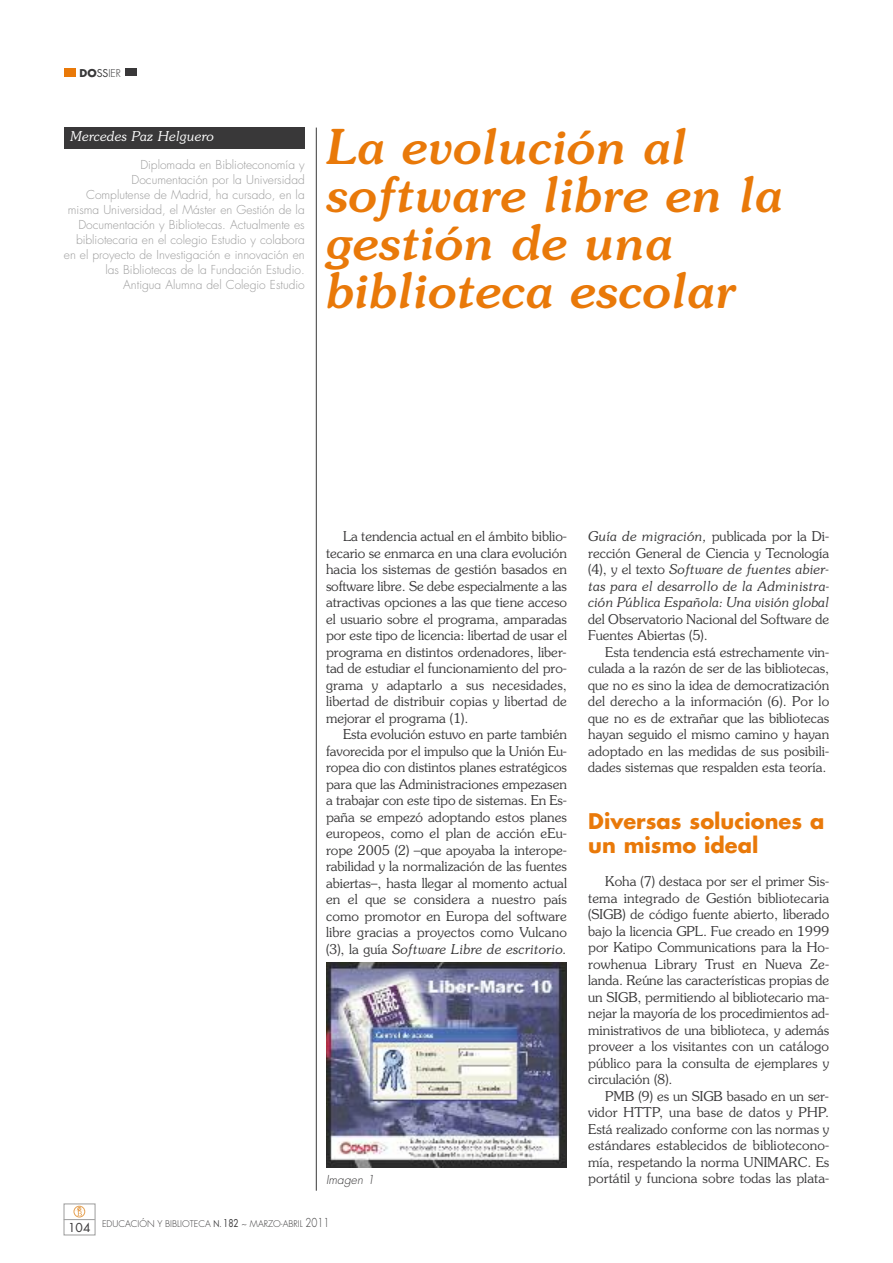
<style>
.page{position:relative;width:893px;height:1263px;background:#fff}
.page>*{position:absolute;margin:0;border:0;box-sizing:border-box;transform-origin:0 0}
.t1{font:italic 500 48px/48px "Souvenir";color:#e97909}
.t2{font:700 21px/24px "Futura";color:#e97909}
.t3{font:300 13.5px "Souvenir";color:#393839}
.t4{font:italic 300 13.5px "Souvenir";color:#393839}
.t5{font:italic 300 13.5px "Souvenir";color:#fff}
.t6{font:300 12px/15px "Futura";color:#9c9c9c;text-align:right}
.t7{font:italic 300 12px "Futura";letter-spacing:.005em;color:#393839}
.t8{font:12px "Futura";color:#393839}
.t9{font:300 10.5px "Futura";color:#393839}
.t10{font:300 9px "Futura";color:#393839}
.s1{font-weight:700}
.s2{font-weight:400}
.s3{font-style:normal}
.s4{font-style:italic}
.s5{font-weight:400;font-size:10.5px}
.s6{font-size:12px}
</style>
<div class="page">
<svg style="left:73px;top:1206px;width:12px;height:11px"></svg>
<div style="left:64px;top:1204px;width:31px;height:31px;border:1px solid #9c9c9c"></div>
<hr style="left:64px;top:1219px;width:31px;height:1px;background:#9c9c9c">
<div style="left:64px;top:68px;width:12px;height:9px;background:#e97909"></div>
<div style="left:125px;top:68px;width:12px;height:8px;background:#393839"></div>
<hr style="left:316px;top:128px;width:1px;height:1063px;background:#393839">
<div style="left:64px;top:127px;width:241px;height:21px;background:#393839"></div>
<img style="left:326px;top:962px;width:241px;height:206px">
<p class="t9" style="left:80px;top:68px;width:43px"><span class="s1">DO</span><span class="s2">SS</span>IER</p>
<p class="t5" style="left:70px;top:128px;width:145px">Mercedes Paz Helguero</p>
<p class="t6" style="left:64px;top:158px;width:242px">Diplomada en Biblioteconomía y Documentación por la Universidad<br>Complutense de Madrid, ha cursado, en la misma Universidad, el Máster en Gestión de la Documentación y Bibliotecas. Actualmente es bibliotecaria en el colegio Estudio y colabora en el proyecto de Investigación e innovación en las Bibliotecas de la Fundación Estudio.<br>Antigua Alumna del Colegio Estudio</p>
<p class="t1" style="left:326px;top:127px;width:458px">La evolución al software libre en la gestión de una biblioteca escolar</p>
<p class="t3" style="left:343px;top:529px;width:225px">La tendencia actual en el ámbito biblio-</p>
<p class="t3" style="left:326px;top:545px;width:242px">tecario se enmarca en una clara evolución</p>
<p class="t3" style="left:326px;top:562px;width:242px">hacia los sistemas de gestión basados en</p>
<p class="t3" style="left:326px;top:578px;width:242px">software libre. Se debe especialmente a las</p>
<p class="t3" style="left:326px;top:595px;width:242px">atractivas opciones a las que tiene acceso</p>
<p class="t3" style="left:326px;top:611px;width:242px">el usuario sobre el programa, amparadas</p>
<p class="t3" style="left:326px;top:628px;width:242px">por este tipo de licencia: libertad de usar el</p>
<p class="t3" style="left:326px;top:644px;width:242px">programa en distintos ordenadores, liber-</p>
<p class="t3" style="left:326px;top:661px;width:242px">tad de estudiar el funcionamiento del pro-</p>
<p class="t3" style="left:326px;top:677px;width:242px">grama y adaptarlo a sus necesidades,</p>
<p class="t3" style="left:326px;top:694px;width:242px">libertad de distribuir copias y libertad de</p>
<p class="t3" style="left:326px;top:710px;width:144px">mejorar el programa (1).</p>
<p class="t3" style="left:343px;top:727px;width:225px">Esta evolución estuvo en parte también</p>
<p class="t3" style="left:326px;top:743px;width:242px">favorecida por el impulso que la Unión Eu-</p>
<p class="t3" style="left:326px;top:760px;width:242px">ropea dio con distintos planes estratégicos</p>
<p class="t3" style="left:326px;top:776px;width:242px">para que las Administraciones empezasen</p>
<p class="t3" style="left:326px;top:793px;width:242px">a trabajar con este tipo de sistemas. En Es-</p>
<p class="t3" style="left:326px;top:809px;width:242px">paña se empezó adoptando estos planes</p>
<p class="t3" style="left:326px;top:826px;width:242px">europeos, como el plan de acción eEu-</p>
<p class="t3" style="left:326px;top:842px;width:242px">rope 2005 (2) –que apoyaba la interope-</p>
<p class="t3" style="left:326px;top:859px;width:242px">rabilidad y la normalización de las fuentes</p>
<p class="t3" style="left:326px;top:875px;width:242px">abiertas–, hasta llegar al momento actual</p>
<p class="t3" style="left:326px;top:892px;width:242px">en el que se considera a nuestro país</p>
<p class="t3" style="left:326px;top:908px;width:242px">como promotor en Europa del software</p>
<p class="t3" style="left:326px;top:925px;width:242px">libre gracias a proyectos como Vulcano</p>
<p class="t4" style="left:326px;top:941px;width:242px"><span class="s3">(3), la guía</span> Software Libre de escritorio.</p>
<p class="t7" style="left:326px;top:1174px;width:50px">Imagen 1</p>
<p class="t3" style="left:588px;top:529px;width:242px"><span class="s4">Guía de migración,</span> publicada por la Di-</p>
<p class="t3" style="left:588px;top:545px;width:242px">rección General de Ciencia y Tecnología</p>
<p class="t4" style="left:588px;top:562px;width:242px"><span class="s3">(4), y el texto</span> Software de fuentes abier-</p>
<p class="t4" style="left:588px;top:578px;width:242px">tas para el desarrollo de la Administra-</p>
<p class="t4" style="left:588px;top:595px;width:242px">ción Pública Española: Una visión global</p>
<p class="t3" style="left:588px;top:611px;width:242px">del Observatorio Nacional del Software de</p>
<p class="t3" style="left:588px;top:628px;width:121px">Fuentes Abiertas (5).</p>
<p class="t3" style="left:605px;top:644px;width:225px">Esta tendencia está estrechamente vin-</p>
<p class="t3" style="left:588px;top:661px;width:242px">culada a la razón de ser de las bibliotecas,</p>
<p class="t3" style="left:588px;top:677px;width:242px">que no es sino la idea de democratización</p>
<p class="t3" style="left:588px;top:694px;width:242px">del derecho a la información (6). Por lo</p>
<p class="t3" style="left:588px;top:710px;width:242px">que no es de extrañar que las bibliotecas</p>
<p class="t3" style="left:588px;top:727px;width:242px">hayan seguido el mismo camino y hayan</p>
<p class="t3" style="left:588px;top:743px;width:242px">adoptado en las medidas de sus posibili-</p>
<p class="t3" style="left:588px;top:760px;width:240px">dades sistemas que respalden esta teoría.</p>
<p class="t2" style="left:588px;top:811px;width:238px">Diversas soluciones a un mismo ideal</p>
<p class="t3" style="left:605px;top:874px;width:225px">Koha (7) destaca por ser el primer Sis-</p>
<p class="t3" style="left:588px;top:890px;width:242px">tema integrado de Gestión bibliotecaria</p>
<p class="t3" style="left:588px;top:907px;width:242px">(SIGB) de código fuente abierto, liberado</p>
<p class="t3" style="left:588px;top:923px;width:242px">bajo la licencia GPL. Fue creado en 1999</p>
<p class="t3" style="left:588px;top:940px;width:242px">por Katipo Communications para la Ho-</p>
<p class="t3" style="left:588px;top:956px;width:242px">rowhenua Library Trust en Nueva Ze-</p>
<p class="t3" style="left:588px;top:973px;width:242px">landa. Reúne las características propias de</p>
<p class="t3" style="left:588px;top:989px;width:242px">un SIGB, permitiendo al bibliotecario ma-</p>
<p class="t3" style="left:588px;top:1006px;width:242px">nejar la mayoría de los procedimientos ad-</p>
<p class="t3" style="left:588px;top:1022px;width:242px">ministrativos de una biblioteca, y además</p>
<p class="t3" style="left:588px;top:1039px;width:242px">proveer a los visitantes con un catálogo</p>
<p class="t3" style="left:588px;top:1055px;width:242px">público para la consulta de ejemplares y</p>
<p class="t3" style="left:588px;top:1072px;width:86px">circulación (8).</p>
<p class="t3" style="left:605px;top:1088px;width:225px">PMB (9) es un SIGB basado en un ser-</p>
<p class="t3" style="left:588px;top:1105px;width:242px">vidor HTTP, una base de datos y PHP.</p>
<p class="t3" style="left:588px;top:1121px;width:242px">Está realizado conforme con las normas y</p>
<p class="t3" style="left:588px;top:1138px;width:242px">estándares establecidos de bibliotecono-</p>
<p class="t3" style="left:588px;top:1154px;width:242px">mía, respetando la norma UNIMARC. Es</p>
<p class="t3" style="left:588px;top:1171px;width:242px">portátil y funciona sobre todas las plata-</p>
<p class="t8" style="left:68px;top:1222px;width:24px">104</p>
<p class="t10" style="left:102px;top:1219px;width:229px">EDUCACIÓN Y BIBLIOTECA <span class="s2">N.</span> <span class="s5">182</span> ~ MARZO-ABRIL <span class="s6">2011</span></p>
</div>
